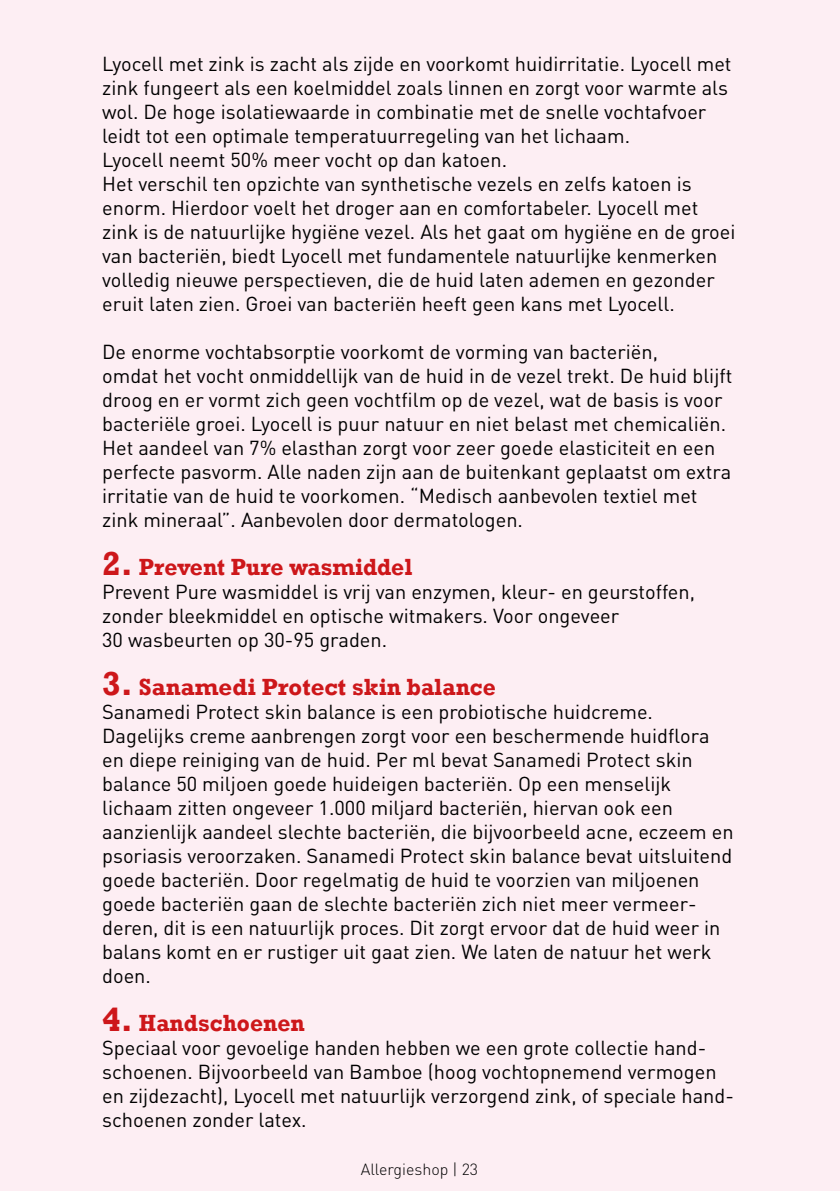
<style>
.page{position:relative;width:840px;height:1191px;background:#fff}
.page>*{position:absolute;margin:0;border:0;box-sizing:border-box;transform-origin:0 0}
.t1{font:700 24px "Rockwell";color:#cd171a;scale:.95 1}
.t2{font:700 24px "Rockwell";color:#cd171a}
.t3{font:20px/24px "DIN";color:#000}
.t4{font:300 16px "DIN";color:#000}
.s1{font-size:34px}
</style>
<div class="page">
<div style="left:0;top:0;width:839px;height:1191px;background:#fdeef3"></div>
<p class="t3" style="left:102px;top:51px;width:634px">Lyocell met zink is zacht als zijde en voorkomt huidirritatie. Lyocell met zink fungeert als een koelmiddel zoals linnen en zorgt voor warmte als wol. De hoge isolatiewaarde in combinatie met de snelle vochtafvoer leidt tot een optimale temperatuurregeling van het lichaam.<br>Lyocell neemt 50% meer vocht op dan katoen.<br>Het verschil ten opzichte van synthetische vezels en zelfs katoen is enorm. Hierdoor voelt het droger aan en comfortabeler. Lyocell met zink is de natuurlijke hygiëne vezel. Als het gaat om hygiëne en de groei van bacteriën, biedt Lyocell met fundamentele natuurlijke kenmerken volledig nieuwe perspectieven, die de huid laten ademen en gezonder eruit laten zien. Groei van bacteriën heeft geen kans met Lyocell.</p>
<p class="t3" style="left:102px;top:339px;width:631px">De enorme vochtabsorptie voorkomt de vorming van bacteriën,<br>omdat het vocht onmiddellijk van de huid in de vezel trekt. De huid blijft droog en er vormt zich geen vochtfilm op de vezel, wat de basis is voor bacteriële groei. Lyocell is puur natuur en niet belast met chemicaliën.<br>Het aandeel van 7% elasthan zorgt voor zeer goede elasticiteit en een perfecte pasvorm. Alle naden zijn aan de buitenkant geplaatst om extra irritatie van de huid te voorkomen. “Medisch aanbevolen textiel met zink mineraal”. Aanbevolen door dermatologen.</p>
<p class="t1" style="left:102px;top:552px;width:328px"><span class="s1">2.</span> Prevent Pure wasmiddel</p>
<p class="t3" style="left:102px;top:579px;width:594px">Prevent Pure wasmiddel is vrij van enzymen, kleur- en geurstoffen, zonder bleekmiddel en optische witmakers. Voor ongeveer<br>30 wasbeurten op 30-95 graden.</p>
<p class="t2" style="left:102px;top:672px;width:395px"><span class="s1">3.</span> Sanamedi Protect skin balance</p>
<p class="t3" style="left:102px;top:699px;width:632px">Sanamedi Protect skin balance is een probiotische huidcreme.<br>Dagelijks creme aanbrengen zorgt voor een beschermende huidflora en diepe reiniging van de huid. Per ml bevat Sanamedi Protect skin balance 50 miljoen goede huideigen bacteriën. Op een menselijk lichaam zitten ongeveer 1.000 miljard bacteriën, hiervan ook een aanzienlijk aandeel slechte bacteriën, die bijvoorbeeld acne, eczeem en psoriasis veroorzaken. Sanamedi Protect skin balance bevat uitsluitend goede bacteriën. Door regelmatig de huid te voorzien van miljoenen goede bacteriën gaan de slechte bacteriën zich niet meer vermeer&shy;deren, dit is een natuurlijk proces. Dit zorgt ervoor dat de huid weer in balans komt en er rustiger uit gaat zien. We laten de natuur het werk doen.</p>
<p class="t1" style="left:102px;top:1008px;width:214px"><span class="s1">4.</span> Handschoenen</p>
<p class="t3" style="left:102px;top:1035px;width:633px">Speciaal voor gevoelige handen hebben we een grote collectie hand&shy;schoenen. Bijvoorbeeld van Bamboe (hoog vochtopnemend vermogen en zijdezacht), Lyocell met natuurlijk verzorgend zink, of speciale hand&shy;schoenen zonder latex.</p>
<p class="t4" style="left:360px;top:1159px;width:119px">Allergieshop | 23</p>
</div>
